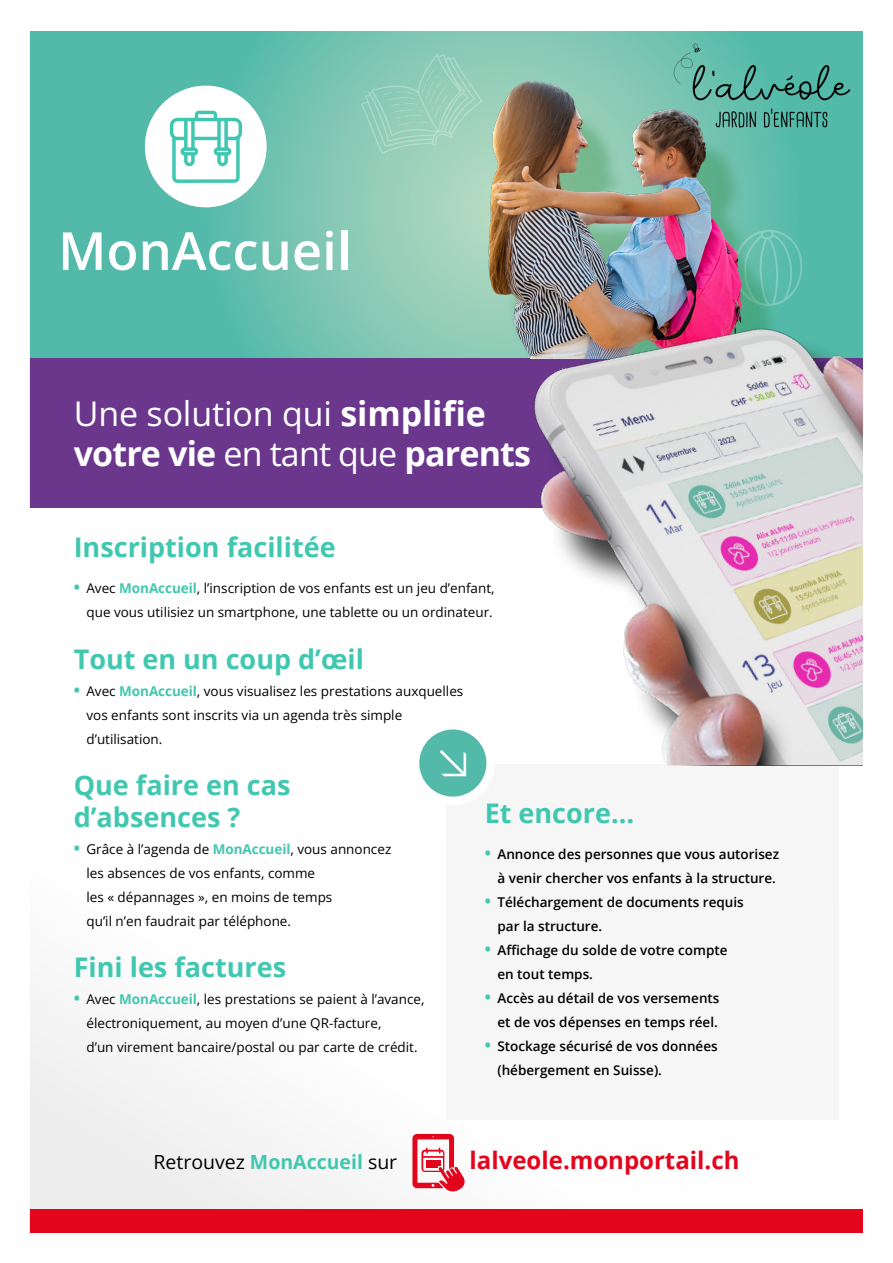
<style>
.page{position:relative;width:893px;height:1263px;background:#fff}
.page>*{position:absolute;margin:0;border:0;box-sizing:border-box;transform-origin:0 0}
.t1{font:600 52.5px "Open Sans";color:#fff}
.t2{font:700 34.05px/40.8px "Open Sans";letter-spacing:-.025em;color:#fff}
.t3{font:700 27px/32.4px "Open Sans";color:#40c7b0}
.t4{font:700 24px "Open Sans";color:#e3051c}
.t5{font:19.5px "Open Sans";color:#000}
.t6{font:13.5px/24px "Open Sans";color:#000}
.t7{font:600 13.5px/24px "Open Sans";color:#000}
.s1{font-weight:400}
.s2{font-weight:700;font-size:16.5px;color:#40c7b0}
.s3{font-weight:700;color:#40c7b0}
</style>
<div class="page">
<svg style="left:31px;top:31px;width:831px;height:327px;background:#69c0ae"></svg>
<div style="left:30px;top:844px;width:860px;height:373px;background:linear-gradient(to right,#f6f6f6,#fff)"></div>
<div style="left:0;top:358px;width:893px;height:150px;background:#6a378d"></div>
<div style="left:665px;top:1209px;width:46px;height:17px;background:#e3051c"></div>
<div style="left:0;top:1210px;width:893px;height:53px;background:#e3051c"></div>
<div style="left:145px;top:86px;width:122px;height:121px;background:#fff;border-radius:50%"></div>
<svg style="left:170px;top:111px;width:72px;height:72px"></svg>
<svg style="left:361px;top:54px;width:94px;height:100px;background:#93cdb9"></svg>
<img style="left:455px;top:47px;width:364px;height:311px">
<div style="left:446px;top:764px;width:393px;height:356px;background:#f6f6f6"></div>
<svg style="left:415px;top:725px;width:76px;height:76px;background:#6ac3b5"></svg>
<div style="left:411px;top:721px;width:84px;height:84px;border:9px solid #fff;border-radius:50%"></div>
<svg style="left:440px;top:750px;width:26px;height:26px"></svg>
<div style="left:839px;top:798px;width:35px;height:112px;background:#fff"></div>
<img style="left:533px;top:313px;width:329px;height:452px">
<svg style="left:412px;top:1134px;width:54px;height:58px"></svg>
<img style="left:650px;top:31px;width:212px;height:186px">
<div style="left:0;top:0;width:893px;height:1263px;border:30px solid #fff"></div>
<h1 class="t1" style="left:58px;top:215px;width:295px">MonAccueil</h1>
<h2 class="t2" style="left:74px;top:392px;width:459px"><span class="s1">Une solution qui</span> simplifie votre vie <span class="s1">en tant que</span> parents</h2>
<h3 class="t3" style="left:74px;top:531px;width:263px">Inscription facilitée</h3>
<p class="t6" style="left:74px;top:576px;width:423px;text-align:right"><span class="s2">•</span> Avec <span class="s3">MonAccueil</span>, l’inscription de vos enfants est un jeu d’enfant, que vous utilisiez un smartphone, une tablette ou un ordinateur.</p>
<h3 class="t3" style="left:74px;top:643px;width:292px">Tout en un coup d’œil</h3>
<p class="t6" style="left:86px;top:679px;width:378px;text-indent:-13px"><span class="s2">•</span> Avec <span class="s3">MonAccueil</span>, vous visualisez les prestations auxquelles vos enfants sont inscrits via un agenda très simple d’utilisation.</p>
<h3 class="t3" style="left:74px;top:768px;width:218px">Que faire en cas d’absences ?</h3>
<p class="t6" style="left:86px;top:837px;width:306px;text-indent:-13px"><span class="s2">•</span> Grâce à l’agenda de <span class="s3">MonAccueil</span>, vous annoncez les absences de vos enfants, comme<br>les « dépannages », en moins de temps<br>qu’il n’en faudrait par téléphone.</p>
<h3 class="t3" style="left:74px;top:950px;width:214px">Fini les factures</h3>
<p class="t6" style="left:86px;top:986px;width:340px;text-indent:-13px"><span class="s2">•</span> Avec <span class="s3">MonAccueil</span>, les prestations se paient à l’avance, électroniquement, au moyen d’une QR-facture,<br>d’un virement bancaire/postal ou par carte de crédit.</p>
<h3 class="t3" style="left:485px;top:797px;width:151px">Et encore…</h3>
<p class="t7" style="left:485px;top:842px;width:296px;text-align:right"><span class="s2">•</span> Annonce des personnes que vous autorisez à venir chercher vos enfants à la structure.</p>
<p class="t7" style="left:497px;top:890px;width:248px;text-indent:-13px"><span class="s2">•</span> Téléchargement de documents requis par la structure.</p>
<p class="t7" style="left:497px;top:938px;width:232px;text-indent:-13px"><span class="s2">•</span> Affichage du solde de votre compte en tout temps.</p>
<p class="t7" style="left:485px;top:986px;width:236px;text-align:right"><span class="s2">•</span> Accès au détail de vos versements et de vos dépenses en temps réel.</p>
<p class="t7" style="left:497px;top:1034px;width:222px;text-indent:-13px"><span class="s2">•</span> Stockage sécurisé de vos données (hébergement en Suisse).</p>
<h3 class="t5" style="left:153px;top:1148px;width:245px">Retrouvez <span class="s3">MonAccueil</span> sur</h3>
<h3 class="t4" style="left:470px;top:1143px;width:271px">lalveole.monportail.ch</h3>
</div>
